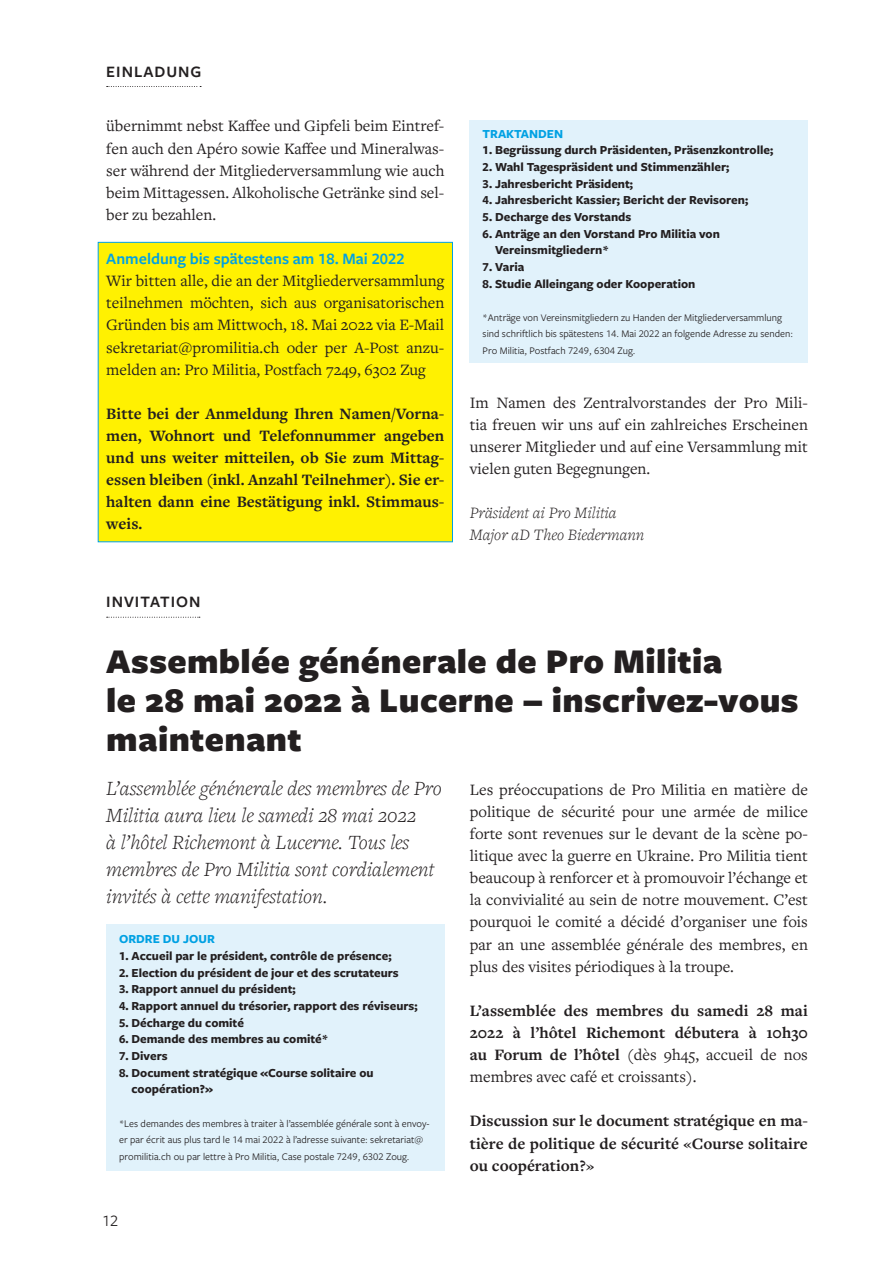
<style>
.page{position:relative;width:893px;height:1263px;background:#fff}
.page>*{position:absolute;margin:0;border:0;box-sizing:border-box;transform-origin:0 0}
.Artikeltitel{font:900 36px/39px "Freight Sans Pro";letter-spacing:.01em;color:#231f20}
.Lead{font:italic 300 21px/27px "Freight Text Pro";color:#231f20}
.Bodytext{font:16.5px/22px "Freight Text Pro";color:#231f20;text-align:justify}
.Bodytext-2{font:700 16.5px/22px "Freight Text Pro";color:#231f20;text-align:justify}
.Autor{font:italic 300 16.5px/22px "Freight Text Pro";color:#231f20}
.Titel{font:600 16.5px "Freight Sans Pro";color:#00a1e3}
.Rubrik_links{font:600 16.5px "Freight Sans Pro";letter-spacing:.06em;color:#231f20}
.t1{font:16.5px "Freight Sans Pro";color:#231f20}
.Impr_Lauftext{font:700 12.75px/16.6px "Freight Sans Pro";color:#231f20}
.Impr_Lauftext-2{font:700 12.75px "Freight Sans Pro";color:#00a1e3}
.Impr_Lauftext-3{font:10.5px/16.6px "Freight Sans Pro";color:#231f20}
.s1{font-weight:400}
</style>
<div class="page">
<svg style="left:107px;top:617px;width:93px;height:1px"></svg>
<svg style="left:107px;top:86px;width:94px;height:1px"></svg>
<div style="left:106px;top:924px;width:338px;height:247px;background:#e1f2fb"></div>
<div style="left:98px;top:242px;width:355px;height:300px;background:#fff101;border:1px solid #00a1e3"></div>
<div style="left:470px;top:120px;width:338px;height:243px;background:#e1f2fb"></div>
<p class="Rubrik_links" style="left:106px;top:60px;width:97px">EINLADUNG</p>
<p class="Bodytext" style="left:106px;top:114px;width:340px">übernimmt nebst Kaffee und Gipfeli beim Eintref&shy;fen auch den Apéro sowie Kaffee und Mineralwas&shy;ser während der Mitgliederversammlung wie auch beim Mittagessen. Alkoholische Getränke sind sel&shy;ber zu bezahlen.</p>
<p class="Titel" style="left:106px;top:247px;width:300px">Anmeldung bis spätestens am 18. Mai 2022</p>
<p class="Bodytext" style="left:106px;top:269px;width:340px">Wir bitten alle, die an der Mitgliederversammlung teilnehmen möchten, sich aus organisatorischen Gründen bis am Mittwoch, 18. Mai 2022 via E-Mail sekretariat@promilitia.ch oder per A-Post anzu&shy;melden an: Pro Militia, Postfach 7249, 6302 Zug</p>
<p class="Bodytext-2" style="left:106px;top:402px;width:340px">Bitte bei der Anmeldung Ihren Namen/Vorna&shy;men, Wohnort und Telefonnummer angeben und uns weiter mitteilen, ob Sie zum Mittag&shy;essen bleiben (inkl. Anzahl Teilnehmer). Sie er&shy;halten dann eine Bestätigung inkl. Stimmaus&shy;weis.</p>
<p class="Bodytext" style="left:470px;top:391px;width:340px">Im Namen des Zentralvorstandes der Pro Mili&shy;tia freuen wir uns auf ein zahlreiches Erscheinen unserer Mitglieder und auf eine Versammlung mit vielen guten Begegnungen.</p>
<p class="Impr_Lauftext-2" style="left:483px;top:125px;width:82px">TRAKTANDEN</p>
<p class="Impr_Lauftext" style="left:483px;top:141px;width:292px">1. Begrüssung durch Präsidenten, Präsenzkontrolle;</p>
<p class="Impr_Lauftext" style="left:483px;top:158px;width:248px">2. Wahl Tagespräsident und Stimmenzähler;</p>
<p class="Impr_Lauftext" style="left:483px;top:175px;width:152px">3. Jahresbericht Präsident;</p>
<p class="Impr_Lauftext" style="left:483px;top:191px;width:267px">4. Jahresbericht Kassier; Bericht der Revisoren;</p>
<p class="Impr_Lauftext" style="left:483px;top:208px;width:150px">5. Decharge des Vorstands</p>
<p class="Impr_Lauftext" style="left:495px;top:225px;width:226px;text-indent:-12px">6. Anträge an den Vorstand Pro Militia von<br>Vereinsmitgliedern*</p>
<p class="Impr_Lauftext" style="left:483px;top:258px;width:43px">7. Varia</p>
<p class="Impr_Lauftext" style="left:483px;top:275px;width:214px">8. Studie Alleingang oder Kooperation</p>
<p class="Impr_Lauftext-3" style="left:483px;top:309px;width:312px">*Anträge von Vereinsmitgliedern zu Handen der Mitgliederversammlung sind schriftlich bis spätestens 14. Mai 2022 an folgende Adresse zu senden:<br>Pro Militia, Postfach 7249, 6304 Zug.</p>
<p class="Autor" style="left:470px;top:501px;width:176px">Präsident ai Pro Militia<br>Major aD Theo Biedermann</p>
<p class="Rubrik_links" style="left:106px;top:591px;width:96px">INVITATION</p>
<p class="Artikeltitel" style="left:106px;top:641px;width:694px">Assemblée génénerale de Pro Militia<br>le 28 mai 2022 à Lucerne – inscrivez-vous maintenant</p>
<p class="Lead" style="left:106px;top:774px;width:337px">L’assemblée génénerale des membres de Pro Militia aura lieu le samedi 28 mai 2022<br>à l’hôtel Richemont à Lucerne. Tous les membres de Pro Militia sont cordialement invités à cette manifestation.</p>
<p class="Bodytext" style="left:470px;top:778px;width:340px">Les préoccupations de Pro Militia en matière de politique de sécurité pour une armée de milice forte sont revenues sur le devant de la scène po&shy;litique avec la guerre en Ukraine. Pro Militia tient beaucoup à renforcer et à promouvoir l’échange et la convivialité au sein de notre mouvement. C’est pourquoi le comité a décidé d’organiser une fois par an une assemblée générale des membres, en plus des visites périodiques à la troupe.</p>
<p class="Bodytext-2" style="left:470px;top:999px;width:340px">L’assemblée des membres du samedi 28 mai 2022 à l’hôtel Richemont débutera à 10h30 au Forum de l’hôtel <span class="s1">(dès 9h45, accueil de nos membres avec café et croissants).</span></p>
<p class="Bodytext-2" style="left:470px;top:1110px;width:340px">Discussion sur le document stratégique en ma&shy;tière de politique de sécurité «Course solitaire ou coopération?»</p>
<p class="Impr_Lauftext-2" style="left:119px;top:930px;width:97px">ORDRE DU JOUR</p>
<p class="Impr_Lauftext" style="left:119px;top:947px;width:274px">1. Accueil par le président, contrôle de présence;</p>
<p class="Impr_Lauftext" style="left:119px;top:964px;width:281px">2. Election du président de jour et des scrutateurs</p>
<p class="Impr_Lauftext" style="left:119px;top:980px;width:178px">3. Rapport annuel du président;</p>
<p class="Impr_Lauftext" style="left:119px;top:997px;width:300px">4. Rapport annuel du trésorier, rapport des réviseurs;</p>
<p class="Impr_Lauftext" style="left:119px;top:1014px;width:126px">5. Décharge du comité</p>
<p class="Impr_Lauftext" style="left:119px;top:1030px;width:211px">6. Demande des membres au comité*</p>
<p class="Impr_Lauftext" style="left:119px;top:1047px;width:50px">7. Divers</p>
<p class="Impr_Lauftext" style="left:132px;top:1064px;width:244px;text-indent:-12px">8. Document stratégique «Course solitaire ou coopération?»</p>
<p class="Impr_Lauftext-3" style="left:119px;top:1114px;width:312px">*Les demandes des membres à traiter à l’assemblée générale sont à envoy&shy;er par écrit aus plus tard le 14 mai 2022 à l’adresse suivante: sekretariat@ promilitia.ch ou par lettre à Pro Militia, Case postale 7249, 6302 Zoug.</p>
<p class="t1" style="left:102px;top:1210px;width:18px">12</p>
</div>
